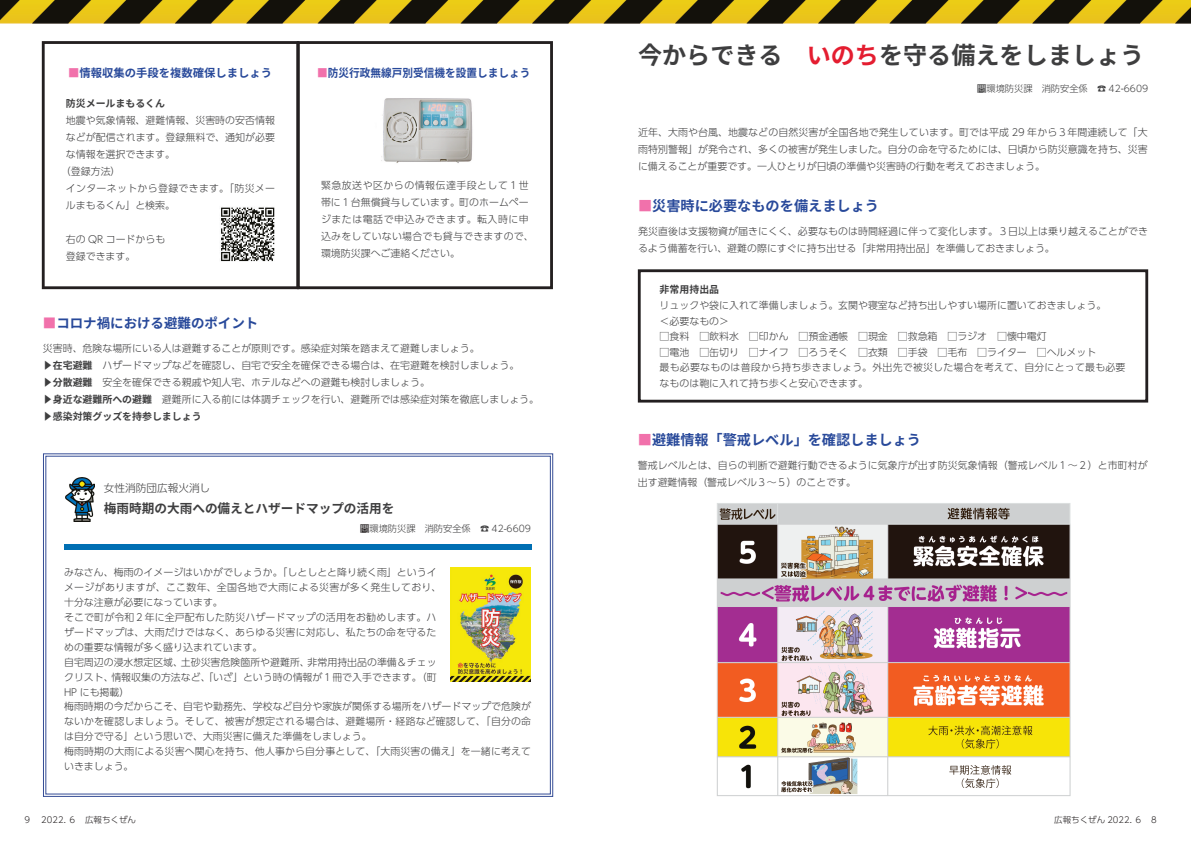
<style>
.page{position:relative;width:1191px;height:842px;background:#fff}
.page>*{position:absolute;margin:0;border:0;box-sizing:border-box;transform-origin:0 0}
.t1{font:700 24.1px "Source Han Sans JP";color:#3e3e3f}
.t2{font:700 14.2px "Source Han Sans JP";color:#28499a}
.t3{font:700 13.5px "Source Han Sans JP";color:#28499a}
.t4{font:700 12.8px "Source Han Sans JP";color:#3e3e3f}
.t5{font:700 11.3px "Source Han Sans JP";color:#28499a;scale:.94 1}
.t6{font:700 11.3px "Source Han Sans JP";color:#28499a}
.t7{font:300 10.6px "UD Shin Go Pr 6 N";color:#3e3e3f}
.t8{font:300 9.9px/17px "UD Shin Go Pr 6 N";color:#3e3e3f}
.t9{font:300 9.9px/15.6px "UD Shin Go Pr 6 N";letter-spacing:.02em;color:#3e3e3f}
.t10{font:300 9.9px/17px "UD Shin Go Pr 6 N";letter-spacing:.025em;color:#3e3e3f}
.t11{font:300 9.9px "UD Shin Go Pr 6 N";letter-spacing:.03em;color:#3e3e3f}
.t12{font:700 9.9px "Source Han Sans JP";color:#3e3e3f}
.t13{font:300 9.2px "UD Shin Go Pr 6 N";color:#3e3e3f}
.t14{font:300 8.5px "UD Shin Go Pr 6 N";color:#231f20}
.s1{color:#f171ab}
.s2{font-family:"Source Han Sans JP";font-weight:700}
.s3{font-family:"UD Shin Go Pr 6 N";font-weight:300}
.s4{color:#231f20}
.s5{color:#e41d30}
.s6{font-size:9.9px}
</style>
<div class="page">
<svg style="left:43px;top:453px;width:510px;height:344px"></svg>
<img style="left:65px;top:478px;width:29px;height:43px">
<div style="left:64px;top:545px;width:468px;height:5px;background:#006fb3"></div>
<img style="left:451px;top:568px;width:80px;height:113px">
<svg style="left:42px;top:41px;width:255px;height:248px"></svg>
<img style="left:381px;top:98px;width:92px;height:65px">
<div style="left:297px;top:41px;width:256px;height:248px;border:3px solid #231f20"></div>
<img style="left:216px;top:203px;width:59px;height:64px">
<img style="left:716px;top:503px;width:354px;height:293px">
<img style="left:923px;top:506px;width:24px;height:16px">
<img style="left:947px;top:506px;width:101px;height:17px">
<img style="left:898px;top:532px;width:147px;height:38px">
<img style="left:898px;top:672px;width:150px;height:37px">
<img style="left:905px;top:614px;width:126px;height:41px">
<img style="left:0;top:0;width:1191px;height:23px">
<div style="left:638px;top:269px;width:510px;height:134px;border:3px solid #231f20"></div>
<p class="t6" style="left:68px;top:66px;width:206px"><span class="s1">■</span>情報収集の手段を複数確保しましょう</p>
<p class="t12" style="left:66px;top:97px;width:101px">防災メールまもるくん</p>
<p class="t8" style="left:66px;top:111px;width:211px">地震や気象情報、避難情報、災害時の安否情報</p>
<p class="t8" style="left:66px;top:128px;width:211px">などが配信されます。登録無料で、通知が必要</p>
<p class="t8" style="left:66px;top:145px;width:111px">な情報を選択できます。</p>
<p class="t8" style="left:61px;top:162px;width:61px">（登録方法(</p>
<p class="t11" style="left:66px;top:180px;width:211px">インターネットから登録できます。「防災メー</p>
<p class="t8" style="left:66px;top:196px;width:111px">ルまもるくん」と検索。</p>
<p class="t8" style="left:66px;top:230px;width:101px">右の QR コードからも登録できます。</p>
<h3 class="t3" style="left:43px;top:316px;width:217px"><span class="s1">■</span>コロナ禍における避難のポイント</h3>
<p class="t5" style="left:317px;top:66px;width:228px"><span class="s1">■</span>防災行政無線戸別受信機を設置しましょう</p>
<p class="t10" style="left:321px;top:176px;width:214px">緊急放送や区からの情報伝達手段として１世帯に１台無償貸与しています。町のホームページまたは電話で申込みできます。転入時に申込みをしていない場合でも貸与できますので、環境防災課へご連絡ください。</p>
<p class="t8" style="left:43px;top:339px;width:498px">災害時、危険な場所にいる人は避難することが原則です。感染症対策を踏まえて避難しましょう。<br>▶<span class="s2">在宅避難</span>　ハザードマップなどを確認し、自宅で安全を確保できる場合は、在宅避難を検討しましょう。<br>▶<span class="s2">分散避難</span>　安全を確保できる親戚や知人宅、ホテルなどへの避難も検討しましょう。<br>▶<span class="s2">身近な避難所への避難</span>　避難所に入る前には体調チェックを行い、避難所では感染症対策を徹底しましょう。</p>
<p class="t12" style="left:43px;top:411px;width:160px"><span class="s3">▶</span>感染対策グッズを持参しましょう</p>
<p class="t7" style="left:104px;top:480px;width:108px">女性消防団広報火消し</p>
<p class="t4" style="left:104px;top:501px;width:292px">梅雨時期の大雨への備えとハザードマップの活用を</p>
<p class="t13" style="left:360px;top:521px;width:112px"><span class="s4">問</span>環境防災課　消防安全係</p>
<p class="t13" style="left:480px;top:521px;width:52px">☎ 42-6609</p>
<p class="t8" style="left:64px;top:564px;width:374px">みなさん、梅雨のイメージはいかがでしょうか。「しとしとと降り続く雨」というイ</p>
<p class="t11" style="left:64px;top:579px;width:379px">メージがありますが、ここ数年、全国各地で大雨による災害が多く発生しており、</p>
<p class="t8" style="left:64px;top:594px;width:160px">十分な注意が必要になっています。</p>
<p class="t8" style="left:64px;top:608px;width:374px">そこで町が令和２年に全戸配布した防災ハザードマップの活用をお勧めします。ハ</p>
<p class="t8" style="left:64px;top:623px;width:374px">ザードマップは、大雨だけではなく、あらゆる災害に対応し、私たちの命を守るた</p>
<p class="t8" style="left:64px;top:638px;width:200px">めの重要な情報が多く盛り込まれています。</p>
<p class="t8" style="left:307px;top:653px;width:130px">非常用持出品の準備＆チェッ</p>
<p class="t8" style="left:181px;top:653px;width:130px">土砂災害危険箇所や避難所、</p>
<p class="t8" style="left:111px;top:654px;width:327px;line-height:14.9px;text-indent:-47px">自宅周辺の浸水想定区域、<br>情報収集の方法など、「いざ」という時の情報が１冊で入手できます。（町</p>
<p class="t8" style="left:64px;top:669px;width:468px;line-height:14.9px">クリスト、<br>HP にも掲載(<br>梅雨時期の今だからこそ、自宅や勤務先、学校など自分や家族が関係する場所をハザードマップで危険がないかを確認しましょう。そして、被害が想定される場合は、避難場所・経路など確認して、「自分の命は自分で守る」という思いで、大雨災害に備えた準備をしましょう。<br>梅雨時期の大雨による災害へ関心を持ち、他人事から自分事として、「大雨災害の備え」を一緒に考えていきましょう。</p>
<p class="t14" style="left:24px;top:813px;width:113px">9　 2022. ６　広報ちくぜん</p>
<h1 class="t1" style="left:638px;top:41px;width:507px">今からできる　<span class="s5">いのち</span>を守る備えをしましょう</h1>
<p class="t13" style="left:977px;top:81px;width:112px">問環境防災課　消防安全係</p>
<p class="t13" style="left:1097px;top:81px;width:53px">☎ 42<span class="s6">-</span>6609</p>
<p class="t8" style="left:638px;top:123px;width:511px;text-align:justify">近年、大雨や台風、地震などの自然災害が全国各地で発生しています。町では平成 29 年から３年間連続して「大雨特別警報」が発令され、多くの被害が発生しました。自分の命を守るためには、日頃から防災意識を持ち、災害に備えることが重要です。一人ひとりが日頃の準備や災害時の行動を考えておきましょう。</p>
<h2 class="t2" style="left:638px;top:198px;width:242px"><span class="s1">■</span>災害時に必要なものを備えましょう</h2>
<p class="t8" style="left:638px;top:223px;width:511px">発災直後は支援物資が届きにくく、必要なものは時間経過に伴って変化します。３日以上は乗り越えることができるよう備蓄を行い、避難の際にすぐに持ち出せる「非常用持出品」を準備しておきましょう。</p>
<p class="t12" style="left:659px;top:284px;width:61px">非常用持出品</p>
<p class="t8" style="left:659px;top:297px;width:448px;line-height:15.6px">リュックや袋に入れて準備しましょう。玄関や寝室など持ち出しやすい場所に置いておきましょう。＜必要なもの&lt;</p>
<p class="t8" style="left:659px;top:328px;width:388px">□食料　□飲料水　□印かん　□預金通帳　□現金　□救急箱　□ラジオ　□懐中電灯</p>
<p class="t9" style="left:659px;top:344px;width:467px">□電池　□缶切り　□ナイフ　□ろうそく　□衣類　□手袋　□毛布　□ライター　□ヘルメット<br>最も必要なものは普段から持ち歩きましょう。外出先で被災した場合を考えて、自分にとって最も必要なものは鞄に入れて持ち歩くと安心できます。</p>
<h2 class="t2" style="left:638px;top:432px;width:285px"><span class="s1">■</span>避難情報「警戒レベル」を確認しましょう</h2>
<p class="t8" style="left:638px;top:456px;width:511px">警戒レベルとは、自らの判断で避難行動できるように気象庁が出す防災気象情報（警戒レベル１～２）と市町村が出す避難情報（警戒レベル３～５）のことです。</p>
<p class="t14" style="left:1054px;top:813px;width:90px">広報ちくぜん 2022. ６</p>
<p class="t14" style="left:1151px;top:813px;width:7px">8</p>
</div>
